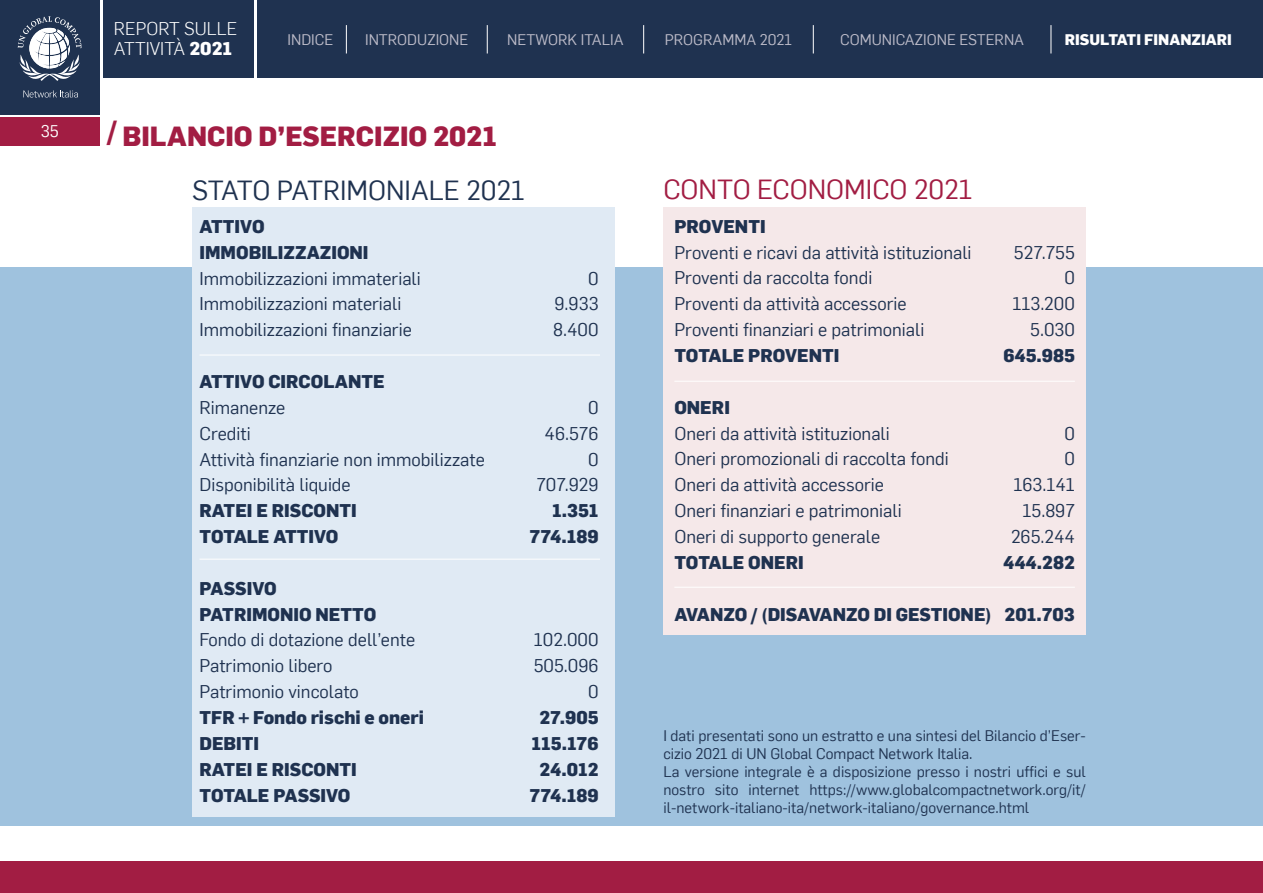
<style>
.page{position:relative;width:1263px;height:893px;background:#fff}
.page>*{position:absolute;margin:0;border:0;box-sizing:border-box;transform-origin:0 0}
.t1{font:800 27px "Flama";color:#a21d43}
.t2{font:27px "Flama";color:#1f3250}
.t3{font:27px "Flama";color:#a21d43}
.t4{font:18px "Flama";color:#1f3250}
.t5{font:800 18px/25.8px "Flama";color:#1f3250}
.t6{font:300 18px/19.6px "Flama";color:#fff}
.t7{font:16.5px "Flama";color:#fff}
.t8{font:15px/18px "Flama";color:#1f3250}
.t9{font:15px "Flama";color:#bdbcc9}
.t10{font:800 15px "Flama";color:#fff}
.s1{font-weight:800}
</style>
<div class="page">
<div style="left:0;top:862px;width:1263px;height:31px;background:#a21d43"></div>
<div style="left:103px;top:0;width:151px;height:78px;background:#1f3250"></div>
<div style="left:0;top:0;width:100px;height:115px;background:#1f3250"></div>
<div style="left:257px;top:0;width:1006px;height:78px;background:#1f3250"></div>
<svg style="left:23px;top:90px;width:55px;height:8px"></svg>
<svg style="left:18px;top:16px;width:63px;height:65px"></svg>
<div style="left:0;top:118px;width:100px;height:28px;background:#a21d43"></div>
<svg style="left:346px;top:25px;width:1px;height:28px"></svg>
<svg style="left:487px;top:25px;width:1px;height:28px"></svg>
<svg style="left:643px;top:25px;width:1px;height:28px"></svg>
<svg style="left:813px;top:25px;width:1px;height:28px"></svg>
<svg style="left:1050px;top:25px;width:1px;height:28px"></svg>
<div style="left:0;top:267px;width:1263px;height:559px;background:#9fc2de"></div>
<div style="left:192px;top:207px;width:422px;height:610px;background:#e0eaf4"></div>
<div style="left:663px;top:207px;width:423px;height:428px;background:#f5e8e9"></div>
<hr style="left:199px;top:559px;width:401px;height:1px;background:#fff">
<hr style="left:199px;top:355px;width:401px;height:1px;background:#fff">
<hr style="left:674px;top:381px;width:401px;height:1px;background:#fff">
<hr style="left:674px;top:587px;width:401px;height:1px;background:#fff">
<p class="t7" style="left:41px;top:120px;width:20px">35</p>
<p class="t6" style="left:114px;top:18px;width:125px">REPORT SULLE<br>ATTIVITÀ <span class="s1">2021</span></p>
<p class="t9" style="left:287px;top:29px;width:47px">INDICE</p>
<p class="t9" style="left:365px;top:29px;width:105px">INTRODUZIONE</p>
<p class="t9" style="left:507px;top:29px;width:118px">NETWORK ITALIA</p>
<p class="t9" style="left:665px;top:29px;width:129px">PROGRAMMA 2021</p>
<p class="t9" style="left:840px;top:29px;width:186px">COMUNICAZIONE ESTERNA</p>
<p class="t10" style="left:1065px;top:28px;width:168px">RISULTATI FINANZIARI</p>
<h1 class="t1" style="left:107px;top:117px;width:391px">/ BILANCIO D’ESERCIZIO 2021</h1>
<h1 class="t2" style="left:192px;top:172px;width:334px">STATO PATRIMONIALE 2021</h1>
<h1 class="t3" style="left:663px;top:170px;width:310px">CONTO ECONOMICO 2021</h1>
<p class="t5" style="left:199px;top:212px;width:171px">ATTIVO<br>IMMOBILIZZAZIONI</p>
<p class="t4" style="left:199px;top:266px;width:223px">Immobilizzazioni immateriali</p>
<p class="t4" style="left:588px;top:266px;width:12px">0</p>
<p class="t4" style="left:199px;top:292px;width:203px">Immobilizzazioni materiali</p>
<p class="t4" style="left:554px;top:292px;width:46px">9.933</p>
<p class="t4" style="left:199px;top:317px;width:214px">Immobilizzazioni finanziarie</p>
<p class="t4" style="left:553px;top:317px;width:47px">8.400</p>
<p class="t5" style="left:199px;top:367px;width:187px">ATTIVO CIRCOLANTE</p>
<p class="t4" style="left:199px;top:395px;width:87px">Rimanenze</p>
<p class="t4" style="left:588px;top:395px;width:12px">0</p>
<p class="t4" style="left:199px;top:421px;width:53px">Crediti</p>
<p class="t4" style="left:545px;top:421px;width:55px">46.576</p>
<p class="t4" style="left:199px;top:447px;width:287px">Attività finanziarie non immobilizzate</p>
<p class="t4" style="left:588px;top:447px;width:12px">0</p>
<p class="t4" style="left:199px;top:473px;width:153px">Disponibilità liquide</p>
<p class="t4" style="left:536px;top:473px;width:64px">707.929</p>
<p class="t5" style="left:199px;top:497px;width:159px">RATEI E RISCONTI</p>
<p class="t5" style="left:552px;top:497px;width:48px">1.351</p>
<p class="t5" style="left:199px;top:522px;width:140px">TOTALE ATTIVO</p>
<p class="t5" style="left:530px;top:522px;width:70px">774.189</p>
<p class="t5" style="left:199px;top:574px;width:178px">PASSIVO<br>PATRIMONIO NETTO</p>
<p class="t4" style="left:199px;top:628px;width:217px">Fondo di dotazione dell’ente</p>
<p class="t4" style="left:534px;top:628px;width:66px">102.000</p>
<p class="t4" style="left:199px;top:653px;width:135px">Patrimonio libero</p>
<p class="t4" style="left:534px;top:653px;width:66px">505.096</p>
<p class="t4" style="left:199px;top:679px;width:161px">Patrimonio vincolato</p>
<p class="t4" style="left:588px;top:679px;width:12px">0</p>
<p class="t5" style="left:199px;top:703px;width:226px">TFR + Fondo rischi e oneri</p>
<p class="t5" style="left:539px;top:703px;width:61px">27.905</p>
<p class="t5" style="left:199px;top:729px;width:61px">DEBITI</p>
<p class="t5" style="left:532px;top:729px;width:68px">115.176</p>
<p class="t5" style="left:199px;top:755px;width:159px">RATEI E RISCONTI</p>
<p class="t5" style="left:539px;top:755px;width:61px">24.012</p>
<p class="t5" style="left:199px;top:781px;width:153px">TOTALE PASSIVO</p>
<p class="t5" style="left:530px;top:781px;width:70px">774.189</p>
<p class="t5" style="left:674px;top:212px;width:93px">PROVENTI</p>
<p class="t4" style="left:674px;top:240px;width:299px">Proventi e ricavi da attività istituzionali</p>
<p class="t4" style="left:1014px;top:240px;width:62px">527.755</p>
<p class="t4" style="left:674px;top:266px;width:199px">Proventi da raccolta fondi</p>
<p class="t4" style="left:1064px;top:266px;width:12px">0</p>
<p class="t4" style="left:674px;top:292px;width:234px">Proventi da attività accessorie</p>
<p class="t4" style="left:1012px;top:292px;width:64px">113.200</p>
<p class="t4" style="left:674px;top:317px;width:251px">Proventi finanziari e patrimoniali</p>
<p class="t4" style="left:1030px;top:317px;width:46px">5.030</p>
<p class="t5" style="left:674px;top:341px;width:167px">TOTALE PROVENTI</p>
<p class="t5" style="left:1003px;top:341px;width:73px">645.985</p>
<p class="t5" style="left:674px;top:393px;width:57px">ONERI</p>
<p class="t4" style="left:674px;top:421px;width:217px">Oneri da attività istituzionali</p>
<p class="t4" style="left:1064px;top:421px;width:12px">0</p>
<p class="t4" style="left:674px;top:447px;width:276px">Oneri promozionali di raccolta fondi</p>
<p class="t4" style="left:1064px;top:447px;width:12px">0</p>
<p class="t4" style="left:674px;top:472px;width:211px">Oneri da attività accessorie</p>
<p class="t4" style="left:1013px;top:472px;width:63px">163.141</p>
<p class="t4" style="left:674px;top:498px;width:229px">Oneri finanziari e patrimoniali</p>
<p class="t4" style="left:1022px;top:498px;width:54px">15.897</p>
<p class="t4" style="left:674px;top:524px;width:207px">Oneri di supporto generale</p>
<p class="t4" style="left:1011px;top:524px;width:65px">265.244</p>
<p class="t5" style="left:674px;top:548px;width:131px">TOTALE ONERI</p>
<p class="t5" style="left:1003px;top:548px;width:73px">444.282</p>
<p class="t5" style="left:674px;top:600px;width:402px">AVANZO / (DISAVANZO DI GESTIONE) 201.703</p>
<p class="t8" style="left:663px;top:725px;width:424px">I dati presentati sono un estratto e una sintesi del Bilancio d’Eser&shy;cizio 2021 di UN Global Compact Network Italia.<br>La versione integrale è a disposizione presso i nostri uffici e sul nostro sito internet https://www.globalcompactnetwork.org/it/ il-network-italiano-ita/network-italiano/governance.html</p>
</div>
